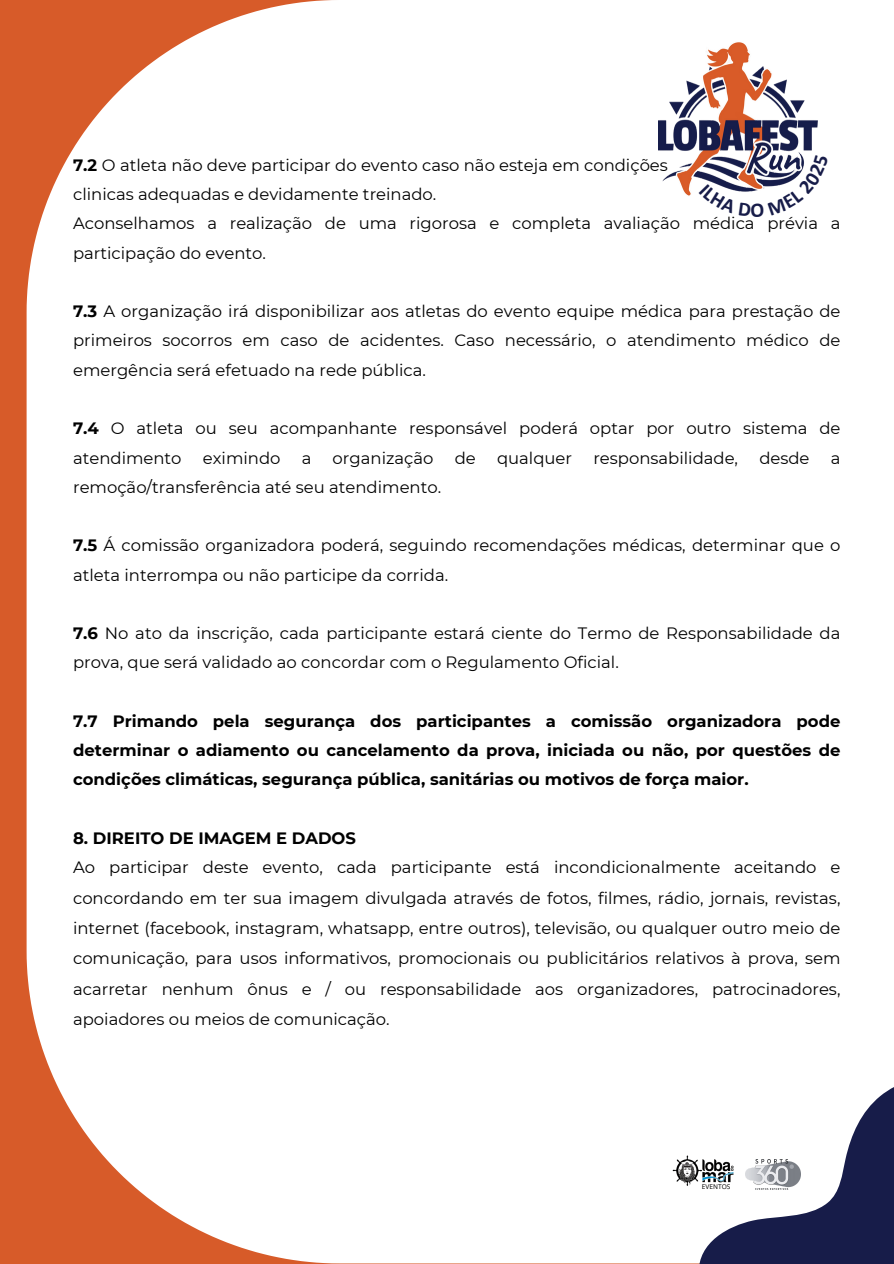
<style>
.page{position:relative;width:894px;height:1264px;background:#fff}
.page>*{position:absolute;margin:0;border:0;box-sizing:border-box;transform-origin:0 0}
.t1{font:16.5px/29.2px "Montserrat";color:#000}
.t2{font:700 16.5px/29.2px "Montserrat";color:#000;text-align:justify}
.t3{font:6.6px "Open Sans";color:#000}
.s1{font-weight:700}
</style>
<div class="page">
<div style="left:0;top:0;width:893px;height:1263px;background:#d75b29"></div>
<div style="left:27px;top:0;width:866px;height:1263px;background:#fff"></div>
<img style="left:658px;top:41px;width:159px;height:155px">
<svg style="left:658px;top:1041px;width:235px;height:222px;background:#bdbeca"></svg>
<svg style="left:698px;top:155px;width:130px;height:62px;background:#d1ced4"></svg>
<p class="t1" style="left:73px;top:150px;width:596px"><span class="s1">7.2</span> O atleta não deve participar do evento caso não esteja em condições</p>
<p class="t1" style="left:73px;top:180px;width:768px">clinicas adequadas e devidamente treinado.<br>Aconselhamos a realização de uma rigorosa e completa avaliação médica prévia a participação do evento.</p>
<p class="t1" style="left:73px;top:297px;width:768px;text-align:justify"><span class="s1">7.3</span> A organização irá disponibilizar aos atletas do evento equipe médica para prestação de primeiros socorros em caso de acidentes. Caso necessá rio, o atendimento médico de emergência será efetuado na rede pú blica.</p>
<p class="t1" style="left:73px;top:414px;width:768px"><span class="s1">7.4</span> O atleta ou seu acompanhante responsável poderá optar por outro sistema de atendimento</p>
<p class="t1" style="left:203px;top:443px;width:79px">eximindo</p>
<p class="t1" style="left:301px;top:443px;width:11px">a</p>
<p class="t1" style="left:332px;top:443px;width:102px">organização</p>
<p class="t1" style="left:454px;top:443px;width:23px">de</p>
<p class="t1" style="left:497px;top:443px;width:77px">qualquer</p>
<p class="t1" style="left:593px;top:443px;width:146px">responsabilidade,</p>
<p class="t1" style="left:759px;top:443px;width:52px">desde</p>
<p class="t1" style="left:830px;top:443px;width:11px">a</p>
<p class="t1" style="left:73px;top:472px;width:369px">remoção/transferência até seu atendimento.</p>
<p class="t1" style="left:73px;top:531px;width:768px"><span class="s1">7.5</span> Á comissão organizadora poderá, seguindo recomendações médicas, determinar que o atleta interrompa ou não participe da corrida.</p>
<p class="t1" style="left:73px;top:618px;width:768px"><span class="s1">7.6</span> No ato da inscrição, cada participante estará ciente do Termo de Responsabilidade da prova, que será validado ao concordar com o Regulamento Oficial.</p>
<p class="t2" style="left:73px;top:706px;width:768px">7.7 Primando pela segurança dos participantes a comissão organizadora pode determinar o adiamento ou cancelamento da prova, iniciada ou não, por questões de condições climáticas, segurança pú blica, sanitá rias ou motivos de força maior.</p>
<p class="t2" style="left:73px;top:823px;width:284px">8. DIREITO DE IMAGEM E DADOS</p>
<p class="t1" style="left:73px;top:852px;width:768px;line-height:30.3px;text-align:justify">Ao participar deste evento, cada participante está incondicionalmente aceitando e concordando em ter sua imagem divulgada através de fotos, filmes, rádio, jornais, revistas, internet (facebook, instagram, whatsapp, entre outros), televisão, ou qualquer outro meio de comunicação, para usos informativos, promocionais ou publicitá rios relativos à prova, sem acarretar nenhum ônus e / ou responsabilidade aos organizadores, patrocinadores, apoiadores ou meios de comunicação.</p>
<p class="t3" style="left:701px;top:1182px;width:30px">EVENTOS</p>
</div>
